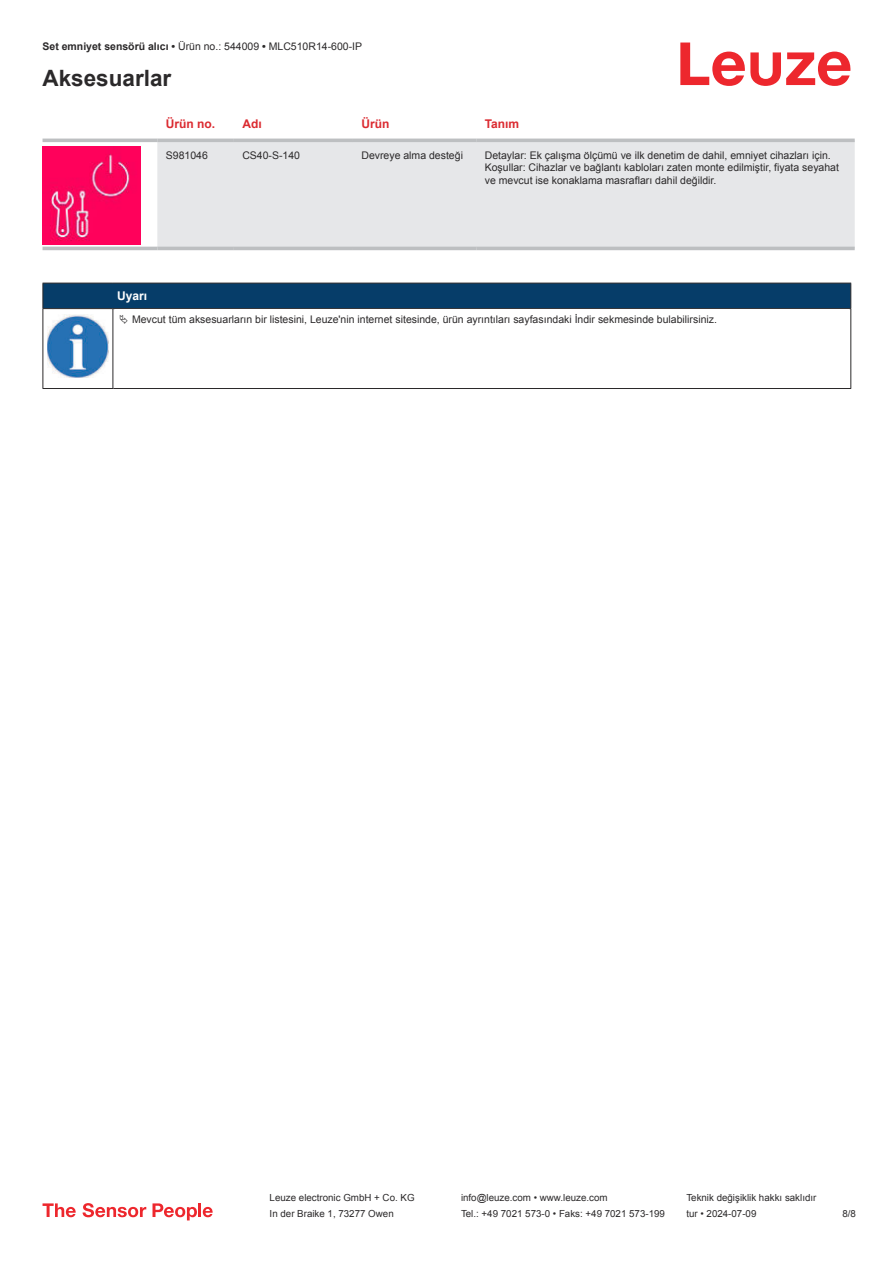
<style>
.page{position:relative;width:893px;height:1263px;background:#fff}
.page>*{position:absolute;margin:0;border:0;box-sizing:border-box;transform-origin:0 0}
.t1{font:700 22.5px "Arial";color:#2b292a}
.t2{font:700 12px "Arial";color:#db2a30}
.t3{font:700 12px "Arial";color:#fff}
.t4{font:10.5px/12.6px "Arial";color:#2b292a}
.t5{font:9.75px "Arial";color:#2b292a}
.s1{font-weight:700}
</style>
<div class="page">
<svg style="left:680px;top:43px;width:170px;height:43px"></svg>
<svg style="left:43px;top:138px;width:812px;height:113px"></svg>
<div style="left:157px;top:142px;width:698px;height:105px;background:#e6e7e9"></div>
<hr style="left:43px;top:139px;width:114px;height:3px;background:#bdbfc1">
<hr style="left:157px;top:139px;width:77px;height:3px;background:#bdbfc1">
<hr style="left:234px;top:139px;width:119px;height:3px;background:#bdbfc1">
<hr style="left:353px;top:139px;width:123px;height:3px;background:#bdbfc1">
<hr style="left:476px;top:139px;width:379px;height:3px;background:#bdbfc1">
<hr style="left:43px;top:247px;width:114px;height:3px;background:#bdbfc1">
<hr style="left:157px;top:247px;width:77px;height:3px;background:#bdbfc1">
<hr style="left:234px;top:247px;width:119px;height:3px;background:#bdbfc1">
<hr style="left:353px;top:247px;width:123px;height:3px;background:#bdbfc1">
<hr style="left:476px;top:247px;width:379px;height:3px;background:#bdbfc1">
<img style="left:43px;top:146px;width:97px;height:98px">
<div style="left:43px;top:283px;width:808px;height:26px;background:#063d69"></div>
<hr style="left:113px;top:308px;width:738px;height:1px;background:#2b292a">
<hr style="left:43px;top:309px;width:1px;height:75px;background:#2b292a">
<hr style="left:113px;top:309px;width:1px;height:75px;background:#2b292a">
<hr style="left:850px;top:309px;width:1px;height:75px;background:#2b292a">
<hr style="left:43px;top:388px;width:70px;height:1px;background:#2b292a">
<hr style="left:113px;top:388px;width:738px;height:1px;background:#2b292a">
<img style="left:47px;top:315px;width:61px;height:63px">
<svg style="left:43px;top:1203px;width:33px;height:14px"></svg>
<svg style="left:83px;top:1203px;width:63px;height:14px"></svg>
<svg style="left:153px;top:1203px;width:44px;height:17px"></svg>
<hr style="left:198px;top:1203px;width:3px;height:14px;background:#ed272d">
<svg style="left:203px;top:1207px;width:10px;height:10px"></svg>
<p class="t4" style="left:43px;top:41px;width:321px"><span class="s1">Set emniyet sensörü alıcı •</span> Ürün no.: 544009 <span class="s1">•</span> MLC510R14-600-IP</p>
<h1 class="t1" style="left:43px;top:70px;width:130px">Aksesuarlar</h1>
<p class="t2" style="left:166px;top:115px;width:51px">Ürün no.</p>
<p class="t2" style="left:242px;top:115px;width:21px">Adı</p>
<p class="t2" style="left:361px;top:119px;width:29px">Ürün</p>
<p class="t2" style="left:485px;top:115px;width:36px">Tanım</p>
<p class="t4" style="left:166px;top:149px;width:44px">S981046</p>
<p class="t4" style="left:242px;top:149px;width:59px">CS40-S-140</p>
<p class="t4" style="left:361px;top:148px;width:103px">Devreye alma desteği</p>
<p class="t4" style="left:485px;top:148px;width:356px">Detaylar: Ek çalışma ölçümü ve ilk denetim de dahil, emniyet cihazları için.<br>Koşullar: Cihazlar ve bağlantı kabloları zaten monte edilmiştir, fiyata seyahat ve mevcut ise konaklama masrafları dahil değildir.</p>
<p class="t3" style="left:117px;top:287px;width:32px">Uyarı</p>
<p class="t4" style="left:132px;top:313px;width:586px">Mevcut tüm aksesuarların bir listesini, Leuze'nin internet sitesinde, ürün ayrıntıları sayfasındaki İndir sekmesinde bulabilirsiniz.</p>
<p class="t5" style="left:270px;top:1191px;width:146px">Leuze electronic GmbH + Co. KG</p>
<p class="t5" style="left:461px;top:1191px;width:148px">info@leuze.com • www.leuze.com</p>
<p class="t5" style="left:686px;top:1191px;width:132px">Teknik değişiklik hakkı saklıdır</p>
<p class="t5" style="left:270px;top:1207px;width:126px">In der Braike 1, 73277 Owen</p>
<p class="t5" style="left:461px;top:1207px;width:205px">Tel.: +49 7021 573-0 • Faks: +49 7021 573-199</p>
<p class="t5" style="left:686px;top:1207px;width:72px">tur • 2024-07-09</p>
<p class="t5" style="left:842px;top:1210px;width:15px">8 /8</p>
</div>
